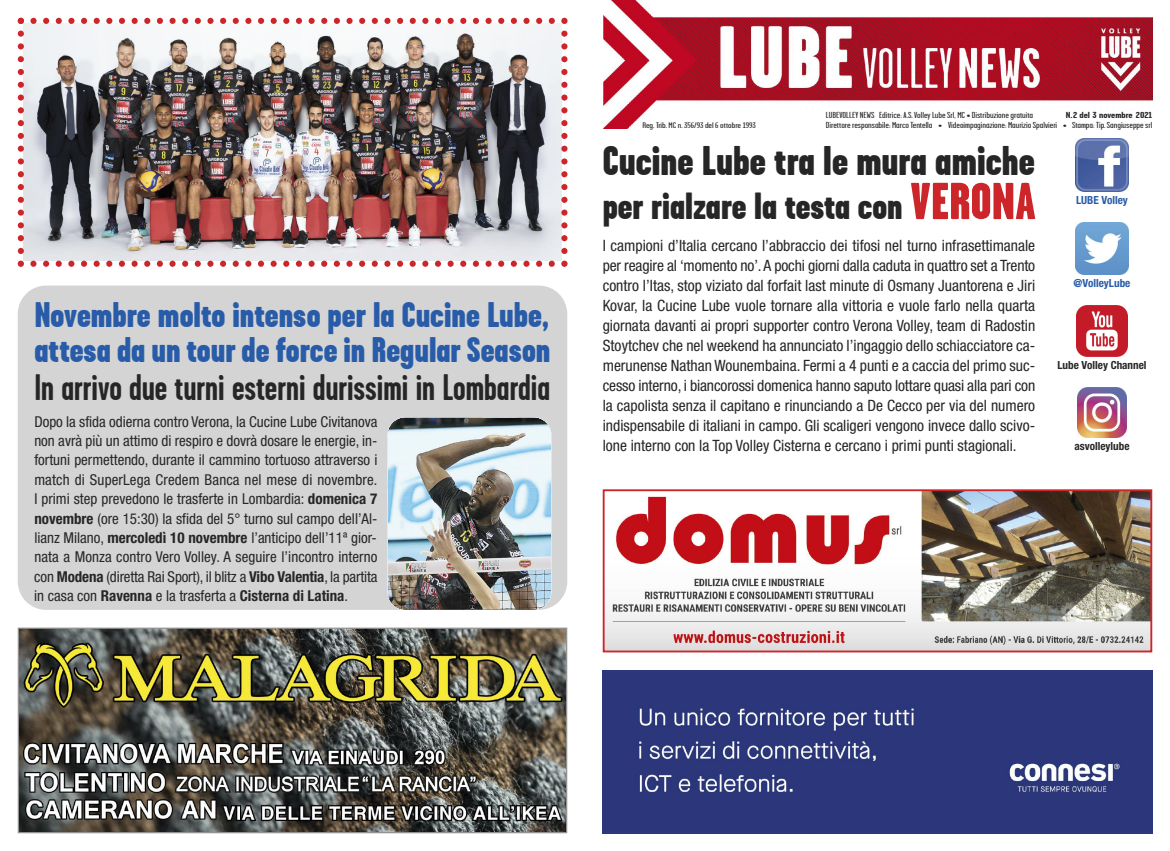
<style>
.page{position:relative;width:1170px;height:851px;background:#fff}
.page>*{position:absolute;margin:0;border:0;box-sizing:border-box;transform-origin:0 0}
.t1{font:900 41.5px "Garage Gothic";color:#272627}
.t2{font:900 37.88px "Garage Gothic";color:#272627}
.t3{font:700 36.88px "Garage Gothic";color:#272627}
.t4{font:900 35.62px/35px "Garage Gothic";color:#295ca8}
.t5{font:condensed 15.62px/20px "Helvetica Neue";color:#272627;text-align:justify}
.t6{font:condensed 15px/19.4px "Helvetica Neue";letter-spacing:-.01em;color:#272627;text-align:justify}
.t7{font:700 condensed 11.12px "Helvetica Neue";color:#272627}
.t8{font:700 condensed 11.12px "Helvetica Neue";color:#295ca8}
.t9{font:8.75px "Garage Gothic";color:#272627;scale:1.4 1}
.t10{font:700 8.75px "Garage Gothic";color:#272627;scale:1.4 1}
.t11{font:8.12px "Garage Gothic";color:#272627;scale:1.5 1}
.s1{font-weight:700}
.s2{font-size:51.88px;color:#cc262b}
</style>
<div class="page">
<div style="left:18px;top:285px;width:549px;height:324px;background:#d4d4d4;border-radius:28px"></div>
<img style="left:603px;top:0;width:549px;height:128px">
<img style="left:605px;top:492px;width:544px;height:157px">
<div style="left:602px;top:489px;width:550px;height:163px;border:2px solid #cc262b"></div>
<img style="left:602px;top:670px;width:550px;height:163px">
<img style="left:18px;top:18px;width:549px;height:249px">
<img style="left:1075px;top:139px;width:53px;height:52px">
<img style="left:1075px;top:222px;width:53px;height:52px">
<img style="left:1076px;top:305px;width:51px;height:51px">
<img style="left:1077px;top:388px;width:49px;height:49px">
<img style="left:20px;top:629px;width:545px;height:202px">
<div style="left:18px;top:627px;width:549px;height:206px;border:1px solid #939393"></div>
<img style="left:387px;top:417px;width:164px;height:192px;border-radius:18px">
<h3 class="t4" style="left:34px;top:297px;width:517px">Novembre molto intenso per la Cucine Lube, attesa da un tour de force in Regular Season</h3>
<h3 class="t3" style="left:34px;top:365px;width:517px">In arrivo due turni esterni durissimi in Lombardia</h3>
<p class="t6" style="left:34px;top:413px;width:345px">Dopo la sfida odierna contro Verona, la Cucine Lube Civitanova non avrà più un attimo di respiro e dovrà dosare le energie, in&shy;fortuni permettendo, durante il cammino tortuoso attraverso i match di SuperLega Credem Banca nel mese di novembre.<br>I primi step prevedono le trasferte in Lombardia: <span class="s1">domenica 7 novembre</span> (ore 15:30) la sfida del 5° turno sul campo dell’Al&shy;lianz Milano, <span class="s1">mercoledì 10 novembre</span> l’anticipo dell’11ª gior&shy;nata a Monza contro Vero Volley. A seguire l’incontro interno con <span class="s1">Modena</span> (diretta Rai Sport), il blitz a <span class="s1">Vibo Valentia</span>, la partita in casa con <span class="s1">Ravenna</span> e la trasferta a <span class="s1">Cisterna di Latina</span>.</p>
<p class="t11" style="left:642px;top:121px;width:77px">Reg. Trib.MCn.356/93del6ottobre1993</p>
<p class="t9" style="left:825px;top:110px;width:149px">LUBEVOLLEYNEWS Editrice:A.S.VolleyLubeSrl,MC•Distribuzionegratuita</p>
<p class="t10" style="left:1065px;top:110px;width:63px">N.2 del 3 novembre 2021</p>
<p class="t9" style="left:825px;top:120px;width:235px">Direttoreresponsabile:MarcoTentella • Videoimpaginazione:MaurizioSpalvieri • Stampa:Tip.Sangiuseppesrl</p>
<h1 class="t1" style="left:602px;top:137px;width:434px">Cucine Lube tra le mura amiche</h1>
<h2 class="t2" style="left:602px;top:184px;width:434px">per rialzare la testa con <span class="s2">VERONA</span></h2>
<p class="t5" style="left:602px;top:237px;width:434px">I campioni d’Italia cercano l’abbraccio dei tifosi nel turno infrasettimanale per reagire al ‘momento no’.A pochi giorni dalla caduta in quattro set a Trento contro l’Itas, stop viziato dal forfait last minute di Osmany Juantorena e Jiri Kovar, la Cucine Lube vuole tornare alla vittoria e vuole farlo nella quarta giornata davanti ai propri supporter contro Verona Volley, team di Radostin Stoytchev che nel weekend ha annunciato l’ingaggio dello schiacciatore ca&shy;merunense Nathan Wounembaina. Fermi a 4 punti e a caccia del primo suc&shy;cesso interno, i biancorossi domenica hanno saputo lottare quasi alla pari con la capolista senza il capitano e rinunciando a De Cecco per via del numero indispensabile di italiani in campo. Gli scaligeri vengono invece dallo scivo&shy;lone interno con la Top Volley Cisterna e cercano i primi punti stagionali.</p>
<p class="t8" style="left:1076px;top:195px;width:53px">LUBE Volley</p>
<p class="t8" style="left:1073px;top:278px;width:58px">@VolleyLube</p>
<p class="t7" style="left:1057px;top:361px;width:91px">Lube Volley Channel</p>
<p class="t7" style="left:1074px;top:442px;width:57px">asvolleylube</p>
</div>
